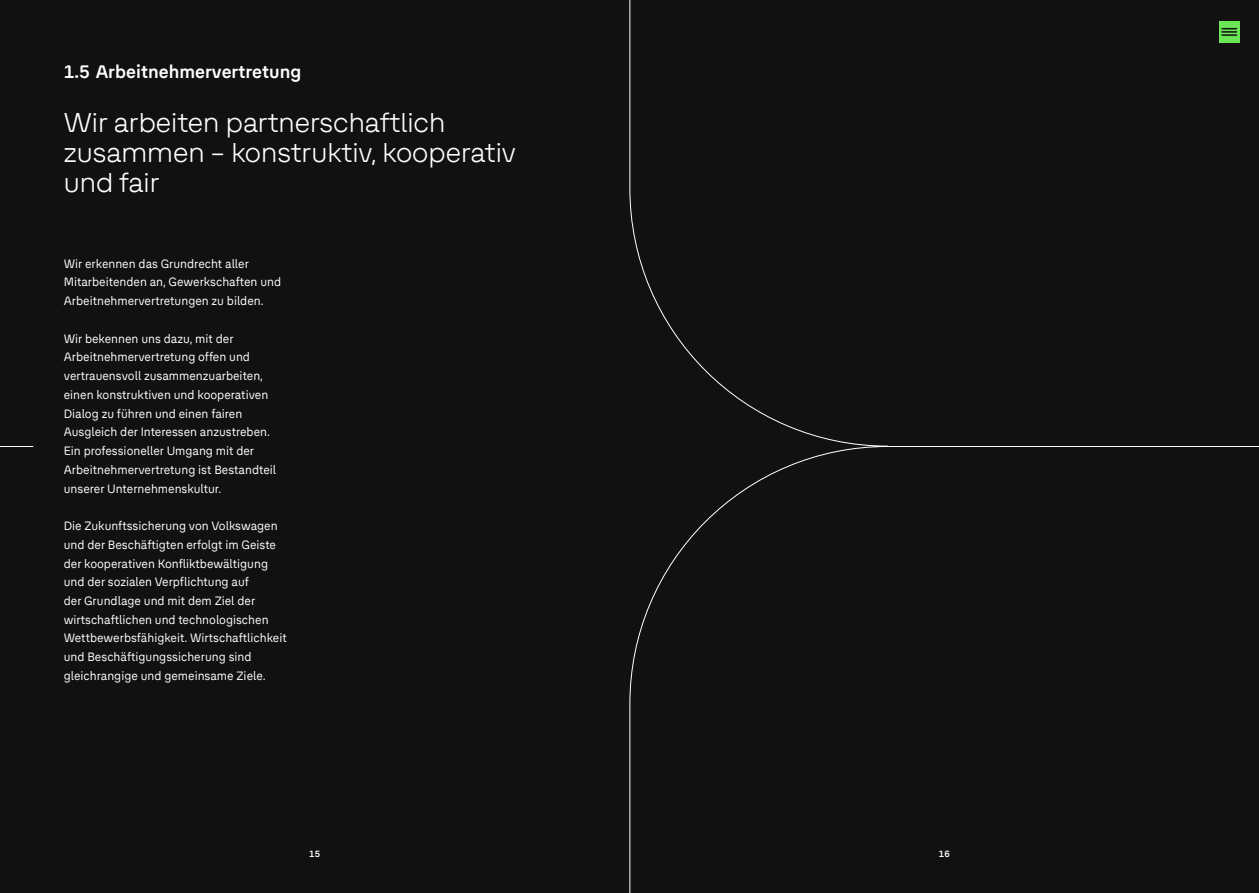
<style>
.page{position:relative;width:1259px;height:893px;background:#fff}
.page>*{position:absolute;margin:0;border:0;box-sizing:border-box;transform-origin:0 0}
.t1{font:300 27px/30px "The Group HEAD";color:#fff}
.t2{font:700 18px "The Group TEXT";color:#fff}
.t3{font:12px/18.8px "The Group TEXT";color:#fff}
.t4{font:700 9px "The Group TEXT";color:#fff}
</style>
<div class="page">
<div style="left:0;top:0;width:629px;height:893px;background:#111"></div>
<hr style="left:0;top:446px;width:33px;height:1px;background:#fff">
<div style="left:629px;top:0;width:630px;height:893px;background:#111"></div>
<div style="left:1218px;top:21px;width:21px;height:22px;background:#69e555"></div>
<svg style="left:1222px;top:28px;width:14px;height:8px"></svg>
<h2 class="t2" style="left:64px;top:59px;width:239px">1.5 Arbeitnehmervertretung</h2>
<h1 class="t1" style="left:64px;top:106px;width:454px">Wir arbeiten partnerschaftlich zusammen – konstruktiv, kooperativ und fair</h1>
<p class="t3" style="left:64px;top:253px;width:219px">Wir erkennen das Grundrecht aller<br>Mitarbeitenden an, Gewerkschaften und<br>Arbeitnehmervertretungen zu bilden.</p>
<p class="t3" style="left:64px;top:328px;width:214px">Wir bekennen uns dazu, mit der Arbeitnehmervertretung offen und vertrauensvoll zusammenzuarbeiten, einen konstruktiven und kooperativen Dialog zu führen und einen fairen Ausgleich der Interessen anzustreben.<br>Ein professioneller Umgang mit der Arbeitnehmervertretung ist Bestandteil unserer Unternehmenskultur.</p>
<p class="t3" style="left:64px;top:516px;width:224px">Die Zukunftssicherung von Volkswagen und der Beschäftigten erfolgt im Geiste der kooperativen Konfliktbewältigung und der sozialen Verpflichtung auf<br>der Grundlage und mit dem Ziel der wirtschaftlichen und technologischen Wettbewerbsfähigkeit. Wirtschaftlichkeit und Beschäftigungssicherung sind gleichrangige und gemeinsame Ziele.</p>
<p class="t4" style="left:309px;top:847px;width:13px">15</p>
<p class="t4" style="left:938px;top:847px;width:13px">16</p>
</div>
